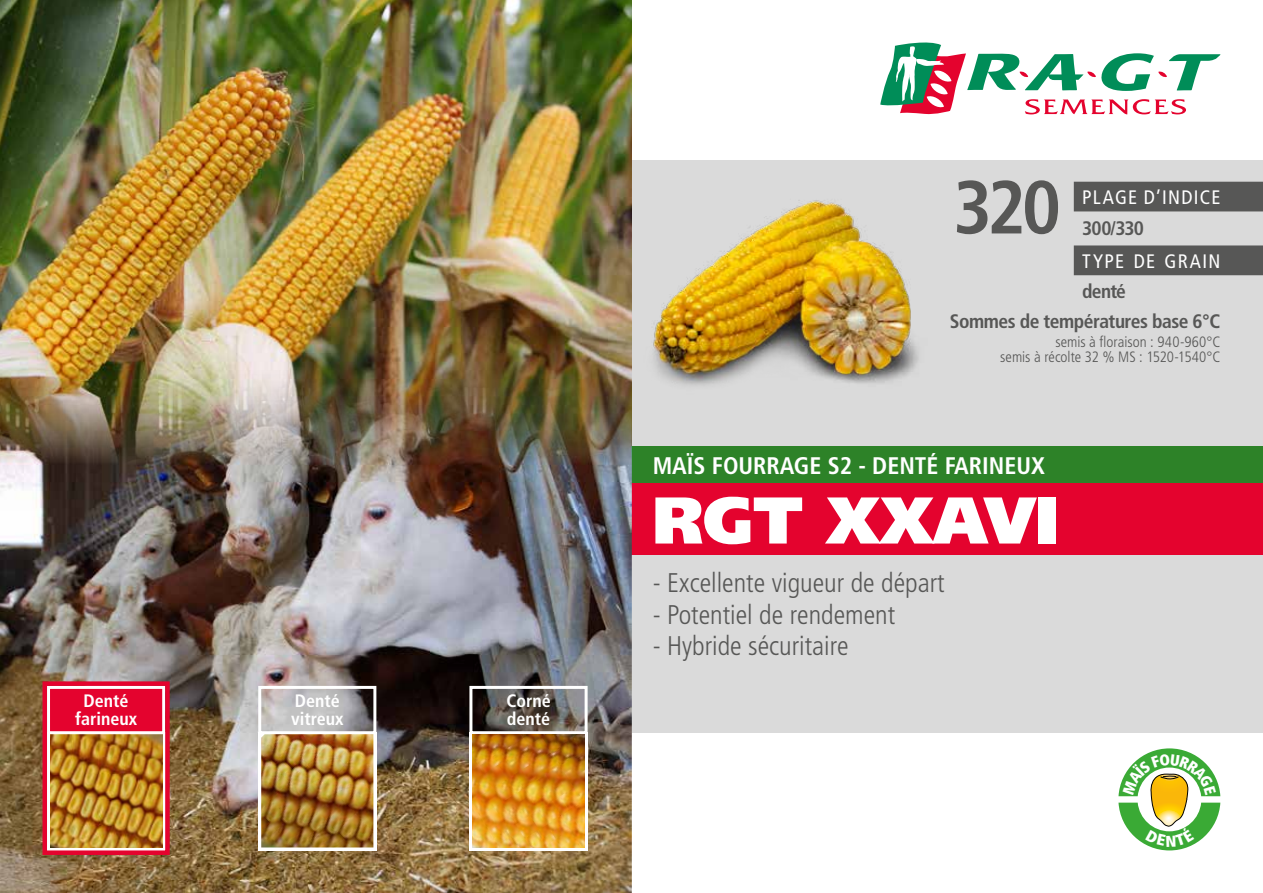
<style>
.page{position:relative;width:1263px;height:893px;background:#fff}
.page>*{position:absolute;margin:0;border:0;box-sizing:border-box;transform-origin:0 0}
.t1{font:700 condensed 75px "Frutiger LT Std";color:#575756}
.t2{font:900 66px "Frutiger LT Std";letter-spacing:-.01em;color:#fff}
.t3{font:300 condensed 27px "Frutiger LT Std";color:#575756}
.t4{font:700 condensed 24px "Frutiger LT Std";color:#fff}
.t5{font:700 condensed 19.5px/29.7px "Frutiger LT Std";letter-spacing:-.025em;color:#575756}
.t6{font:condensed 19.5px "Frutiger LT Std";letter-spacing:.065em;color:#fff}
.t7{font:700 condensed 18px/18px "Frutiger LT Std";color:#fff}
.t8{font:300 condensed 15px/15px "Frutiger LT Std";color:#575756;text-align:right}
</style>
<div class="page">
<div style="left:631px;top:160px;width:632px;height:572px;background:#dadada"></div>
<svg style="left:880px;top:43px;width:340px;height:72px"></svg>
<img style="left:0;top:0;width:631px;height:363px">
<div style="left:631px;top:483px;width:632px;height:72px;background:#e4032e"></div>
<div style="left:631px;top:446px;width:632px;height:37px;background:#2d8228"></div>
<svg style="left:1074px;top:182px;width:189px;height:93px"></svg>
<img style="left:0;top:363px;width:631px;height:530px">
<img style="left:653px;top:200px;width:266px;height:186px">
<div style="left:258px;top:732px;width:118px;height:118px;background:linear-gradient(to right,#fff,#fff)"></div>
<div style="left:258px;top:686px;width:118px;height:48px;border:3px solid #fff"></div>
<div style="left:469px;top:732px;width:119px;height:118px;background:linear-gradient(to right,#fff,#fff)"></div>
<div style="left:469px;top:686px;width:119px;height:48px;border:3px solid #fff"></div>
<img style="left:40px;top:679px;width:132px;height:178px">
<img style="left:261px;top:734px;width:112px;height:113px">
<img style="left:472px;top:734px;width:113px;height:113px">
<svg style="left:1118px;top:748px;width:102px;height:102px"></svg>
<p class="t7" style="left:75px;top:691px;width:64px;text-align:center">Denté farineux</p>
<p class="t7" style="left:291px;top:691px;width:54px">Denté vitreux</p>
<p class="t7" style="left:506px;top:691px;width:46px">Corné denté</p>
<h1 class="t1" style="left:953px;top:163px;width:109px">320</h1>
<p class="t6" style="left:1082px;top:186px;width:140px">PLAGE D’INDICE</p>
<p class="t5" style="left:1082px;top:213px;width:63px">300/330</p>
<p class="t6" style="left:1082px;top:250px;width:140px">TYPE DE GRAIN</p>
<p class="t5" style="left:950px;top:277px;width:272px;text-indent:132px">denté<br>Sommes de températures base 6°C</p>
<p class="t8" style="left:1000px;top:335px;width:222px">semis à floraison : 940-960°C<br>semis à récolte 32 % MS : 1520-1540°C</p>
<p class="t4" style="left:653px;top:452px;width:393px">MAÏS FOURRAGE S2 - DENTÉ FARINEUX</p>
<h2 class="t2" style="left:653px;top:480px;width:408px">RGT XXAVI</h2>
<p class="t3" style="left:653px;top:567px;width:293px">- Excellente vigueur de départ</p>
<p class="t3" style="left:653px;top:599px;width:244px">- Potentiel de rendement</p>
<p class="t3" style="left:653px;top:631px;width:197px">- Hybride sécuritaire</p>
</div>
